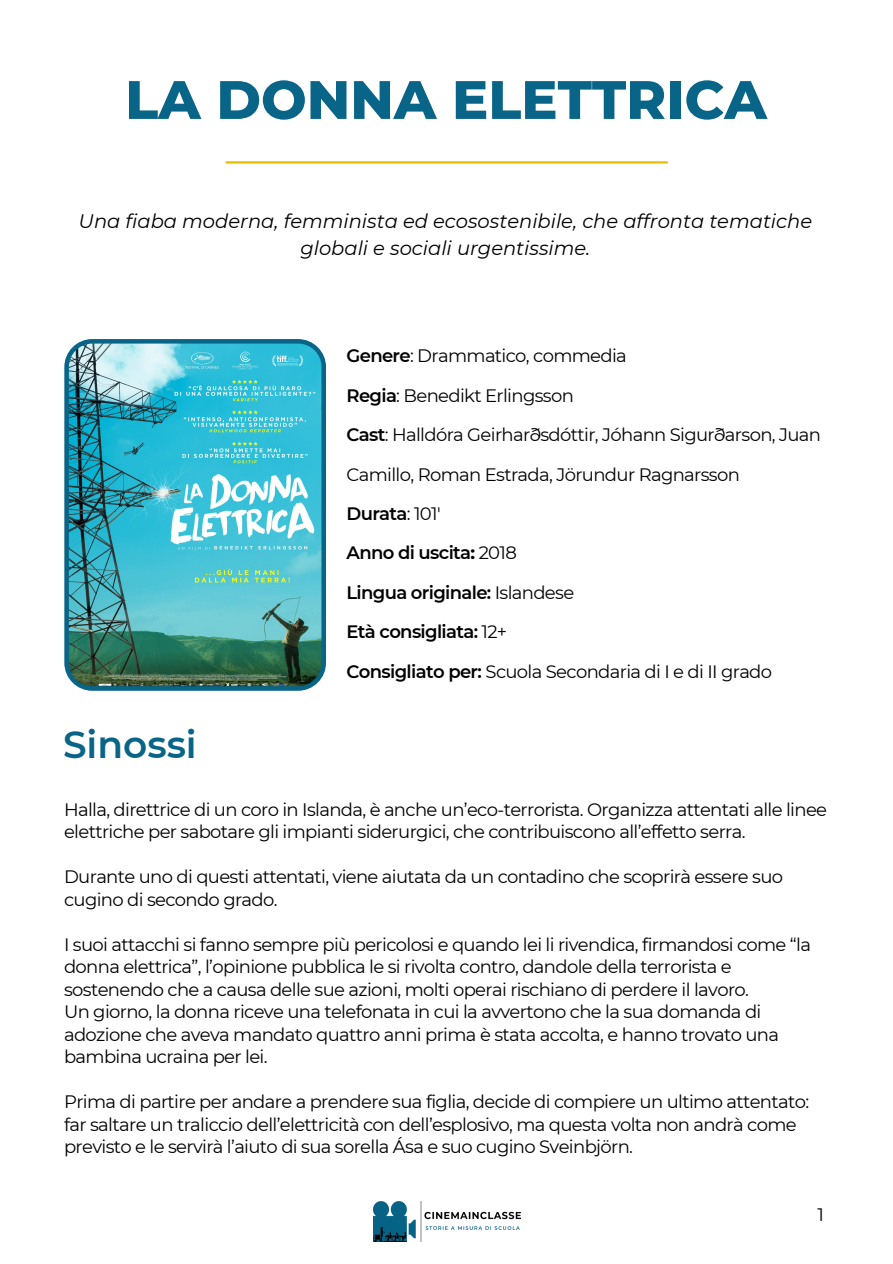
<style>
.page{position:relative;width:893px;height:1264px;background:#fff}
.page>*{position:absolute;margin:0;border:0;box-sizing:border-box;transform-origin:0 0}
.t1{font:800 54px "Montserrat";color:#096587}
.t2{font:600 37.5px "Montserrat";color:#096587}
.t3{font:italic 19.5px/27px "Montserrat";color:#000;text-align:center}
.t4{font:18px/22.5px "Montserrat";letter-spacing:-.035em;color:#000}
.t5{font:600 18px "Montserrat";letter-spacing:-.035em;color:#000}
.s1{font-weight:600}
.s2{font-weight:400}
.s3{font-weight:700}
</style>
<div class="page">
<img style="left:64px;top:339px;width:262px;height:351px">
<img style="left:373px;top:1201px;width:147px;height:40px">
<hr style="left:226px;top:161px;width:441px;height:2px;background:#e5be01">
<p class="t1" style="left:125px;top:67px;width:643px">LA DONNA ELETTRICA</p>
<p class="t3" style="left:79px;top:208px;width:735px">Una fiaba moderna, femminista ed ecosostenibile, che affronta tematiche globali e sociali urgentissime.</p>
<p class="t2" style="left:63px;top:721px;width:135px">Sinossi</p>
<p class="t4" style="left:346px;top:345px;width:282px"><span class="s1">Genere</span>: Drammatico, commedia</p>
<p class="t4" style="left:346px;top:384px;width:229px"><span class="s1">Regia</span>: Benedikt Erlingsson</p>
<p class="t4" style="left:346px;top:415px;width:476px;line-height:39.3px"><span class="s1">Cast</span>: Halldóra Geirharðsdóttir, Jóhann Sigurðarson, Juan<br>Camillo, Roman Estrada, Jörundur Ragnarsson</p>
<p class="t5" style="left:346px;top:502px;width:96px">Durata<span class="s2">: 101′</span></p>
<p class="t5" style="left:346px;top:542px;width:172px">Anno di uscita<span class="s3">:</span> <span class="s2">2018</span></p>
<p class="t5" style="left:346px;top:581px;width:229px">Lingua originale: <span class="s2">Islandese</span></p>
<p class="t5" style="left:346px;top:620px;width:162px">Età consigliata: <span class="s2">12+</span></p>
<p class="t4" style="left:346px;top:660px;width:427px"><span class="s1">Consigliato per:</span> Scuola Secondaria di I e di II grado</p>
<p class="t4" style="left:64px;top:798px;width:764px">Halla, direttrice di un coro in Islanda, è anche un’eco-terrorista. Organizza attentati alle linee elettriche per sabotare gli impianti siderurgici, che contribuiscono all’effetto serra.</p>
<p class="t4" style="left:64px;top:865px;width:720px">Durante uno di questi attentati, viene aiutata da un contadino che scoprirà essere suo cugino di secondo grado.</p>
<p class="t4" style="left:64px;top:933px;width:748px">I suoi attacchi si fanno sempre più pericolosi e quando lei li rivendica, firmandosi come “la donna elettrica”, l’opinione pubblica le si rivolta contro, dandole della terrorista e sostenendo che a causa delle sue azioni, molti operai rischiano di perdere il lavoro.</p>
<p class="t4" style="left:64px;top:1000px;width:716px">Un giorno, la donna riceve una telefonata in cui la avvertono che la sua domanda di adozione che aveva mandato quattro anni prima è stata accolta, e hanno trovato una bambina ucraina per lei.</p>
<p class="t4" style="left:64px;top:1090px;width:746px">Prima di partire per andare a prendere sua figlia, decide di compiere un ultimo attentato: far saltare un traliccio dell’elettricità con dell’esplosivo, ma questa volta non andrà come previsto e le servirà l’aiuto di sua sorella Ása e suo cugino Sveinbjörn.</p>
<p class="t4" style="left:817px;top:1203px;width:8px">1</p>
</div>
